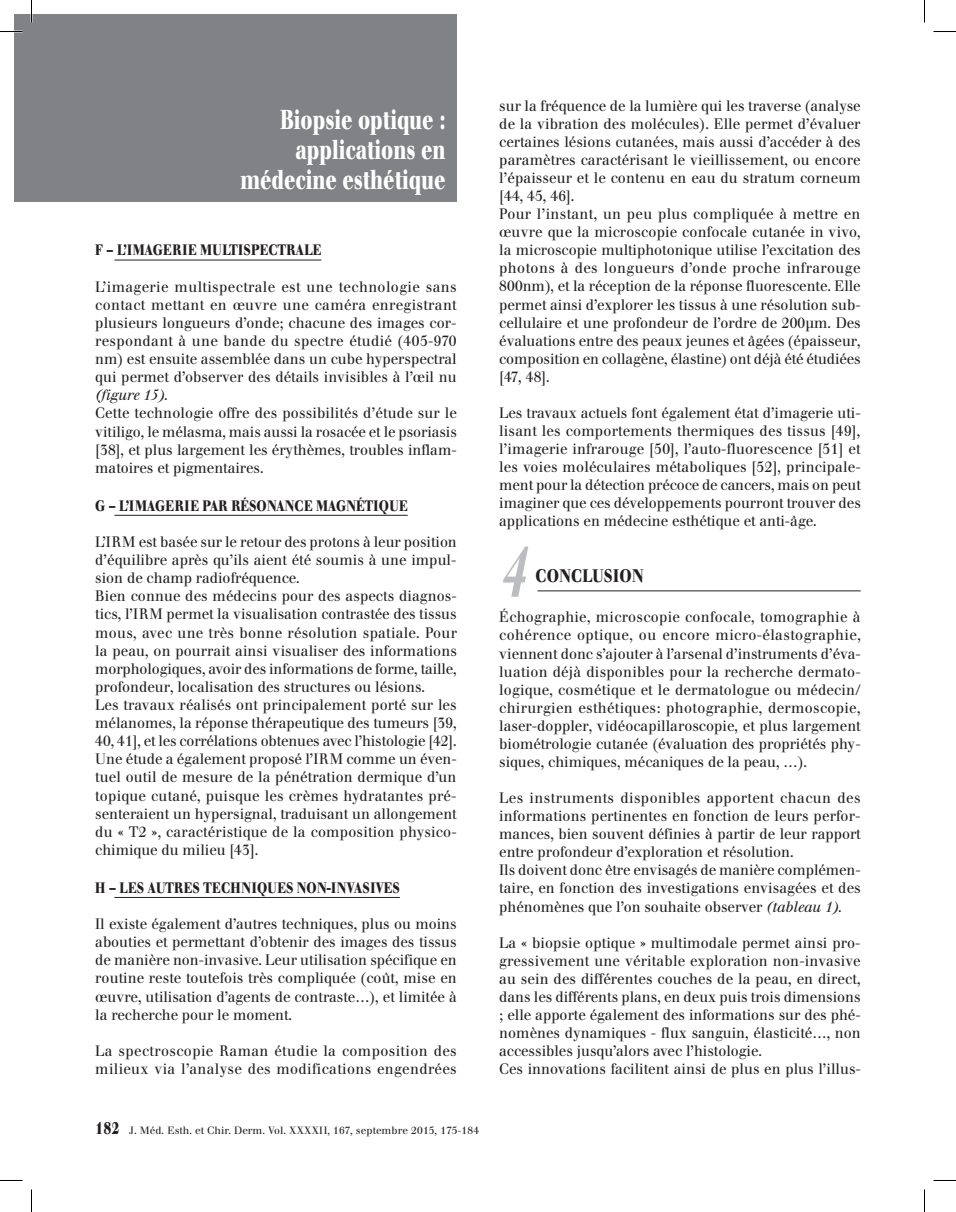
<style>
.page{position:relative;width:956px;height:1212px;background:#fff}
.page>*{position:absolute;margin:0;border:0;box-sizing:border-box;transform-origin:0 0}
.t1{font:italic 500 72px "Walbaum";color:#bcbdc0;scale:.7 1}
.t2{font:700 27px/30px "Walbaum";color:#fff;text-align:right;scale:.7 1}
.t3{font:700 18px "Walbaum";color:#231f20;scale:.8 1}
.t4{font:15px/18px "Walbaum";color:#231f20;scale:.95 1}
.t5{font:700 15px "Walbaum";color:#231f20;scale:.8 1}
.t6{font:15px/18.1px "Walbaum";letter-spacing:.025em;color:#231f20;scale:.95 1}
.t7{font:10.5px "Walbaum";letter-spacing:.01em;color:#231f20}
.s1{font-style:italic}
.s2{font-weight:700;font-size:17.25px}
</style>
<div class="page">
<div style="left:14px;top:14px;width:443px;height:188px;background:#808285"></div>
<hr style="left:537px;top:590px;width:324px;height:1px;background:#231f20">
<hr style="left:114px;top:259px;width:207px;height:1px;background:#231f20">
<hr style="left:114px;top:515px;width:294px;height:1px;background:#231f20">
<hr style="left:114px;top:896px;width:286px;height:1px;background:#231f20">
<svg style="left:0;top:31px;width:22px;height:1px"></svg>
<svg style="left:933px;top:31px;width:23px;height:1px"></svg>
<svg style="left:31px;top:0;width:1px;height:22px"></svg>
<svg style="left:31px;top:1189px;width:1px;height:22px"></svg>
<svg style="left:924px;top:0;width:1px;height:22px"></svg>
<svg style="left:924px;top:1189px;width:1px;height:22px"></svg>
<h2 class="t2" style="left:240px;top:105px;width:295px">BIOPSIE OPTIQUE :<br>APPLICATIONS EN<br>MÉDECINE ESTHÉTIQUE</h2>
<p class="t4" style="left:499px;top:97px;width:382px">sur la fréquence de la lumière qui les traverse (analyse de la vibration des molécules). Elle permet d’évaluer certaines lésions cutanées, mais aussi d’accéder à des paramètres caractérisant le vieillissement, ou encore l’épaisseur et le contenu en eau du stratum corneum [44, 45, 46].<br>Pour l’instant, un peu plus compliquée à mettre en œuvre que la microscopie confocale cutanée in vivo, la microscopie multiphotonique utilise l’excitation des photons à des longueurs d’onde proche infrarouge 800nm), et la réception de la réponse fluorescente. Elle permet ainsi d’explorer les tissus à une résolution sub&shy;cellulaire et une profondeur de l’ordre de 200µm. Des évaluations entre des peaux jeunes et âgées (épaisseur, composition en collagène, élastine) ont déjà été étudiées [47, 48].</p>
<p class="t4" style="left:499px;top:404px;width:382px;text-align:justify">Les travaux actuels font également état d’imagerie uti&shy;lisant les comportements thermiques des tissus [49], l’imagerie infrarouge [50], l’auto-fluorescence [51] et les voies moléculaires métaboliques [52], principale&shy;ment pour la détection précoce de cancers, mais on peut imaginer que ces développements pourront trouver des applications en médecine esthétique et anti-âge.</p>
<h1 class="t1" style="left:499px;top:530px;width:41px">4</h1>
<p class="t5" style="left:95px;top:241px;width:52px">F – L’IMAGERIE</p>
<p class="t5" style="left:200px;top:241px;width:12px">MULTISPECTRALE</p>
<p class="t4" style="left:95px;top:277px;width:382px">L’imagerie multispectrale est une technologie sans contact mettant en œuvre une caméra enregistrant plusieurs longueurs d’onde; chacune des images cor&shy;respondant à une bande du spectre étudié (405-970 nm) est ensuite assemblée dans un cube hyperspectral qui permet d’observer des détails invisibles à l’œil nu <span class="s1">(figure 15)</span>.<br>Cette technologie offre des possibilités d’étude sur le vitiligo, le mélasma, mais aussi la rosacée et le psoriasis [38], et plus largement les érythèmes, troubles inflam&shy;matoires et pigmentaires.</p>
<p class="t5" style="left:95px;top:496px;width:55px">G – L’IMAGERIE</p>
<p class="t5" style="left:202px;top:496px;width:12px">PAR</p>
<p class="t5" style="left:231px;top:496px;width:24px">RÉSONANCE</p>
<p class="t5" style="left:316px;top:496px;width:27px">MAGNÉTI</p>
<p class="t5" style="left:379px;top:496px;width:26px">QUE</p>
<p class="t4" style="left:95px;top:532px;width:382px">L’IRM est basée sur le retour des protons à leur position d’équilibre après qu’ils aient été soumis à une impul&shy;sion de champ radiofréquence.<br>Bien connue des médecins pour des aspects diagnos&shy;tics, l’IRM permet la visualisation contrastée des tissus mous, avec une très bonne résolution spatiale. Pour la peau, on pourrait ainsi visualiser des informations morphologiques, avoir des informations de forme, taille, profondeur, localisation des structures ou lésions.<br>Les travaux réalisés ont principalement porté sur les mélanomes, la réponse thérapeutique des tumeurs [39, 40, 41], et les corrélations obtenues avec l’histologie [42].<br>Une étude a également proposé l’IRM comme un éven&shy;tuel outil de mesure de la pénétration dermique d’un topique cutané, puisque les crèmes hydratantes pré&shy;senteraient un hypersignal, traduisant un allongement du « T2 », caractéristique de la composition physico&shy;chimique du milieu [43].</p>
<p class="t5" style="left:95px;top:878px;width:78px">H – LES AUTRES</p>
<p class="t5" style="left:203px;top:878px;width:13px">TECHNI</p>
<p class="t5" style="left:257px;top:878px;width:25px">QUES</p>
<p class="t5" style="left:297px;top:878px;width:14px">NON</p>
<p class="t5" style="left:327px;top:878px;width:83px">-INVASIVES</p>
<p class="t4" style="left:95px;top:914px;width:382px;text-align:justify">Il existe également d’autres techniques, plus ou moins abouties et permettant d’obtenir des images des tissus de manière non-invasive. Leur utilisation spécifique en routine reste toutefois très compliquée (coût, mise en œuvre, utilisation d’agents de contraste…), et limitée à la recherche pour le moment.</p>
<p class="t6" style="left:95px;top:1041px;width:382px">La spectroscopie Raman étudie la composition des milieux via l’analyse des modifications engendrées</p>
<p class="t3" style="left:536px;top:565px;width:29px">CONCLUSION</p>
<p class="t4" style="left:499px;top:608px;width:382px;text-align:justify">Échographie, microscopie confocale, tomographie à cohérence optique, ou encore micro-élastographie, viennent donc s’ajouter à l’arsenal d’instruments d’éva&shy;luation déjà disponibles pour la recherche dermato&shy;logique, cosmétique et le dermatologue ou médecin/ chirurgien esthétiques: photographie, dermoscopie, laser-doppler, vidéocapillaroscopie, et plus largement biométrologie cutanée (évaluation des propriétés phy&shy;siques, chimiques, mécaniques de la peau, …).</p>
<p class="t4" style="left:499px;top:789px;width:382px">Les instruments disponibles apportent chacun des informations pertinentes en fonction de leurs perfor&shy;mances, bien souvent définies à partir de leur rapport entre profondeur d’exploration et résolution.<br>Ils doivent donc être envisagés de manière complémen&shy;taire, en fonction des investigations envisagées et des phénomènes que l’on souhaite observer <span class="s1">(tableau 1)</span>.</p>
<p class="t4" style="left:499px;top:933px;width:382px">La « biopsie optique » multimodale permet ainsi pro&shy;gressivement une véritable exploration non-invasive au sein des différentes couches de la peau, en direct, dans les différents plans, en deux puis trois dimensions ; elle apporte également des informations sur des phé&shy;nomènes dynamiques - flux sanguin, élasticité…, non accessibles jusqu’alors avec l’histologie.<br>Ces innovations facilitent ainsi de plus en plus l’illus-</p>
<p class="t7" style="left:95px;top:1123px;width:385px"><span class="s2">182</span> J. Méd. Esth. et Chir. Derm. Vol. XXXXII, 167, septembre 2015, 175-184</p>
</div>
